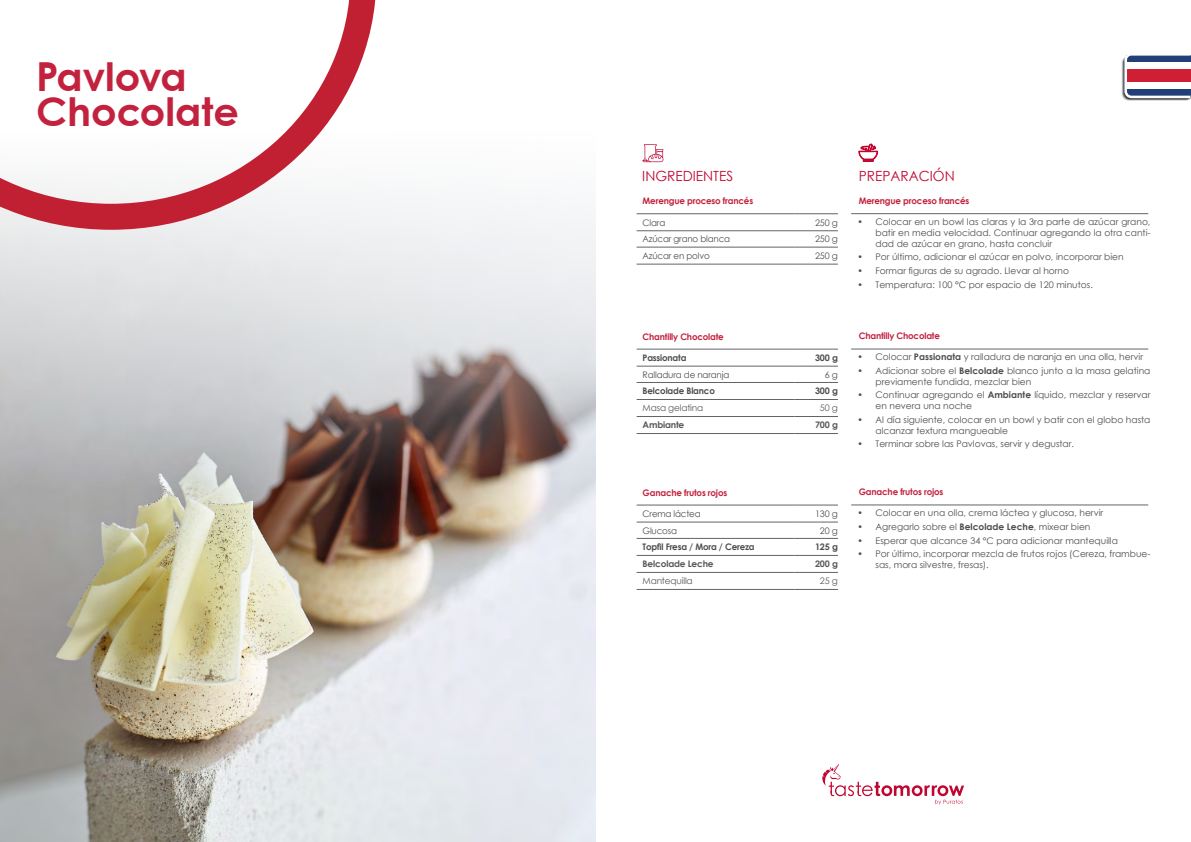
<style>
.page{position:relative;width:1191px;height:842px;background:#fff}
.page>*{position:absolute;margin:0;border:0;box-sizing:border-box;transform-origin:0 0}
.t1{font:700 40px/35px "Century Gothic Paneuropean";color:#c2223d}
.t2{font:14px "Century Gothic";color:#c00630}
.t3{font:9.1px/10.9px "Century Gothic";color:#4d4d4f}
.t4{font:700 9px "Century Gothic";letter-spacing:-.02em;color:#c2213d}
.t5{font:9px "Century Gothic";letter-spacing:-.02em;color:#4d4d4f}
.t6{font:700 9px "Century Gothic";letter-spacing:-.02em;color:#4d4d4f}
.t7{font:700 9px "Century Gothic";letter-spacing:-.02em;color:#58595b}
.t8{font:9px "Century Gothic";letter-spacing:-.02em;color:#58595b}
.s1{font-weight:700}
</style>
<div class="page">
<svg style="left:822px;top:764px;width:142px;height:41px"></svg>
<img style="left:0;top:530px;width:595px;height:312px">
<svg style="left:0;top:202px;width:595px;height:328px;background:#c2bdbc"></svg>
<svg style="left:0;top:0;width:376px;height:230px"></svg>
<svg style="left:642px;top:144px;width:21px;height:18px"></svg>
<hr style="left:636px;top:213px;width:158px;height:1px;background:#636466">
<hr style="left:794px;top:213px;width:44px;height:1px;background:#636466">
<hr style="left:636px;top:230px;width:158px;height:1px;background:#636466">
<hr style="left:794px;top:230px;width:44px;height:1px;background:#636466">
<hr style="left:636px;top:247px;width:158px;height:1px;background:#636466">
<hr style="left:794px;top:247px;width:44px;height:1px;background:#636466">
<hr style="left:636px;top:264px;width:158px;height:1px;background:#636466">
<hr style="left:794px;top:264px;width:44px;height:1px;background:#636466">
<svg style="left:858px;top:144px;width:20px;height:18px"></svg>
<hr style="left:851px;top:213px;width:297px;height:1px;background:#636466">
<hr style="left:636px;top:349px;width:158px;height:1px;background:#636466">
<hr style="left:794px;top:349px;width:44px;height:1px;background:#636466">
<hr style="left:636px;top:366px;width:158px;height:1px;background:#636466">
<hr style="left:794px;top:366px;width:44px;height:1px;background:#636466">
<hr style="left:636px;top:382px;width:158px;height:1px;background:#636466">
<hr style="left:794px;top:382px;width:44px;height:1px;background:#636466">
<hr style="left:636px;top:399px;width:158px;height:1px;background:#636466">
<hr style="left:794px;top:399px;width:44px;height:1px;background:#636466">
<hr style="left:636px;top:416px;width:158px;height:1px;background:#636466">
<hr style="left:794px;top:416px;width:44px;height:1px;background:#636466">
<hr style="left:636px;top:433px;width:158px;height:1px;background:#636466">
<hr style="left:794px;top:433px;width:44px;height:1px;background:#636466">
<hr style="left:851px;top:349px;width:297px;height:1px;background:#636466">
<hr style="left:636px;top:505px;width:158px;height:1px;background:#636466">
<hr style="left:794px;top:505px;width:44px;height:1px;background:#636466">
<hr style="left:636px;top:522px;width:158px;height:1px;background:#636466">
<hr style="left:794px;top:522px;width:44px;height:1px;background:#636466">
<hr style="left:636px;top:538px;width:158px;height:1px;background:#636466">
<hr style="left:794px;top:538px;width:44px;height:1px;background:#636466">
<hr style="left:636px;top:555px;width:158px;height:1px;background:#636466">
<hr style="left:794px;top:555px;width:44px;height:1px;background:#636466">
<hr style="left:636px;top:572px;width:158px;height:1px;background:#636466">
<hr style="left:794px;top:572px;width:44px;height:1px;background:#636466">
<hr style="left:636px;top:589px;width:158px;height:1px;background:#636466">
<hr style="left:794px;top:589px;width:44px;height:1px;background:#636466">
<hr style="left:851px;top:505px;width:297px;height:1px;background:#636466">
<svg style="left:1121px;top:55px;width:69px;height:46px"></svg>
<h1 class="t1" style="left:36px;top:58px;width:204px">Pavlova<br>Chocolate</h1>
<h2 class="t2" style="left:642px;top:166px;width:92px">INGREDIENTES</h2>
<p class="t4" style="left:642px;top:194px;width:112px">Merengue proceso francés</p>
<p class="t5" style="left:642px;top:216px;width:24px">Clara</p>
<p class="t5" style="left:815px;top:216px;width:24px">250 g</p>
<p class="t5" style="left:642px;top:233px;width:89px">Azúcar grano blanca</p>
<p class="t5" style="left:815px;top:233px;width:24px">250 g</p>
<p class="t5" style="left:642px;top:249px;width:69px">Azúcar en polvo</p>
<p class="t5" style="left:815px;top:249px;width:24px">250 g</p>
<p class="t4" style="left:642px;top:329px;width:83px">Chantilly Chocolate</p>
<p class="t6" style="left:642px;top:351px;width:45px">Passionata</p>
<p class="t6" style="left:815px;top:351px;width:24px">300 g</p>
<p class="t5" style="left:642px;top:368px;width:88px">Ralladura de naranja</p>
<p class="t5" style="left:824px;top:368px;width:15px">6 g</p>
<p class="t6" style="left:642px;top:384px;width:74px">Belcolade Blanco</p>
<p class="t6" style="left:815px;top:384px;width:24px">300 g</p>
<p class="t8" style="left:642px;top:402px;width:62px">Masa gelatina</p>
<p class="t8" style="left:820px;top:402px;width:19px">50 g</p>
<p class="t7" style="left:642px;top:418px;width:43px">Ambiante</p>
<p class="t7" style="left:815px;top:418px;width:24px">700 g</p>
<p class="t4" style="left:642px;top:485px;width:86px">Ganache frutos rojos</p>
<p class="t5" style="left:642px;top:507px;width:60px">Crema láctea</p>
<p class="t5" style="left:815px;top:507px;width:24px">130 g</p>
<p class="t5" style="left:642px;top:524px;width:36px">Glucosa</p>
<p class="t5" style="left:820px;top:524px;width:19px">20 g</p>
<p class="t6" style="left:642px;top:540px;width:114px">Topfil Fresa / Mora / Cereza</p>
<p class="t6" style="left:815px;top:540px;width:24px">125 g</p>
<p class="t7" style="left:642px;top:557px;width:73px">Belcolade Leche</p>
<p class="t7" style="left:815px;top:557px;width:24px">200 g</p>
<p class="t8" style="left:642px;top:575px;width:52px">Mantequilla</p>
<p class="t8" style="left:820px;top:575px;width:19px">25 g</p>
<h2 class="t2" style="left:858px;top:166px;width:97px">PREPARACIÓN</h2>
<p class="t3" style="left:875px;top:216px;width:276px;text-align:justify;text-indent:-18px">• Colocar en un bowl las claras y la 3ra parte de azúcar grano, batir en media velocidad. Continuar agregando la otra canti&shy;dad de azúcar en grano, hasta concluir</p>
<p class="t3" style="left:857px;top:252px;width:268px">• Por último, adicionar el azúcar en polvo, incorporar bien</p>
<p class="t3" style="left:857px;top:265px;width:213px">• Formar figuras de su agrado. Llevar al horno</p>
<p class="t3" style="left:857px;top:279px;width:237px">• Temperatura: 100 °C por espacio de 120 minutos.</p>
<p class="t4" style="left:858px;top:194px;width:112px">Merengue proceso francés</p>
<p class="t4" style="left:858px;top:329px;width:83px">Chantilly Chocolate</p>
<p class="t3" style="left:857px;top:352px;width:287px">• Colocar <span class="s1">Passionata</span> y ralladura de naranja en una olla, hervir</p>
<p class="t3" style="left:875px;top:365px;width:276px;text-indent:-18px">• Adicionar sobre el <span class="s1">Belcolade</span> blanco junto a la masa gelatina previamente fundida, mezclar bien</p>
<p class="t3" style="left:875px;top:390px;width:276px;text-indent:-18px">• Continuar agregando el <span class="s1">Ambiante</span> líquido, mezclar y reservar en nevera una noche</p>
<p class="t3" style="left:875px;top:414px;width:276px;text-indent:-18px">• Al día siguiente, colocar en un bowl y batir con el globo hasta alcanzar textura mangueable</p>
<p class="t3" style="left:857px;top:439px;width:218px">• Terminar sobre las Pavlovas, servir y degustar.</p>
<p class="t4" style="left:858px;top:485px;width:86px">Ganache frutos rojos</p>
<p class="t3" style="left:857px;top:507px;width:247px">• Colocar en una olla, crema láctea y glucosa, hervir</p>
<p class="t3" style="left:857px;top:521px;width:235px">• Agregarlo sobre el <span class="s1">Belcolade Leche</span>, mixear bien</p>
<p class="t3" style="left:857px;top:535px;width:262px">• Esperar que alcance 34 °C para adicionar mantequilla</p>
<p class="t3" style="left:875px;top:548px;width:276px;text-indent:-18px">• Por último, incorporar mezcla de frutos rojos (Cereza, frambue&shy;sas, mora silvestre, fresas).</p>
</div>
